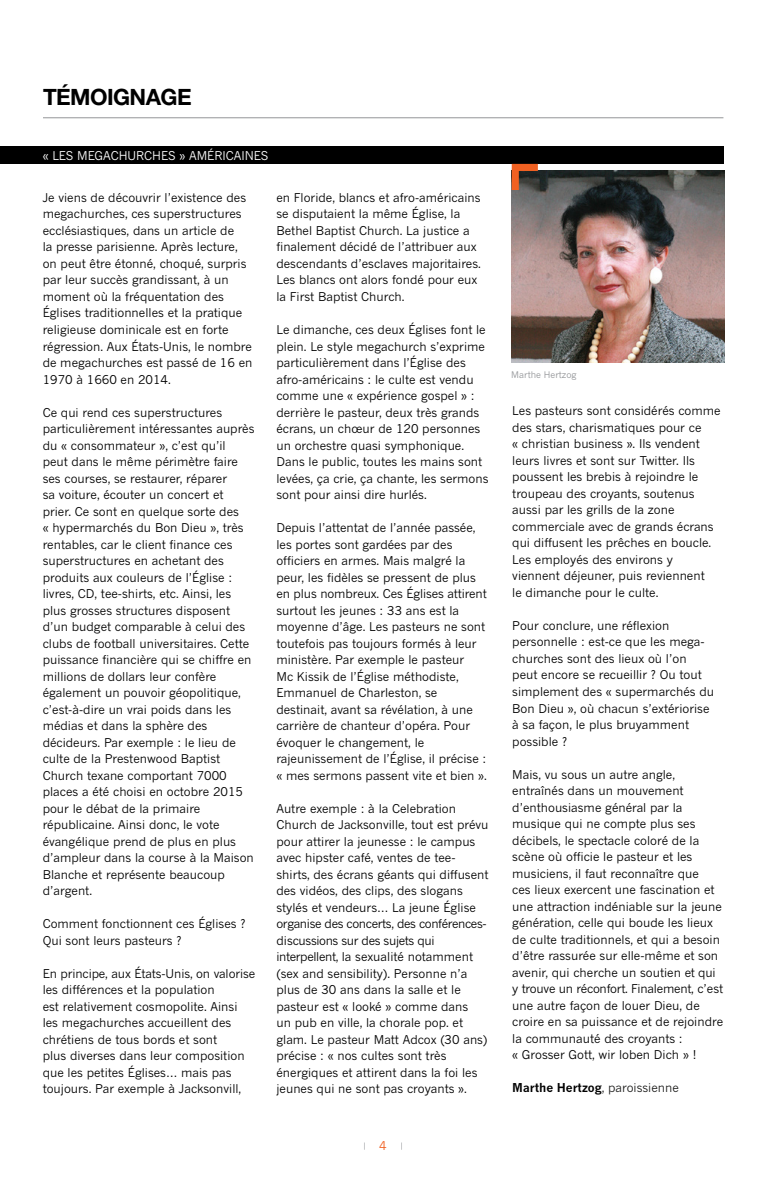
<style>
.page{position:relative;width:766px;height:1191px;background:#fff}
.page>*{position:absolute;margin:0;border:0;box-sizing:border-box;transform-origin:0 0}
.t1{font:700 22.5px "Helvetica Neue LT Pro";color:#000}
.t2{font:12px/16.5px "News Gothic";color:#000}
.t3{font:12px "News Gothic";color:#fff}
.t4{font:700 12px "News Gothic";color:#000}
.t5{font:12px "News Gothic";color:#f16122}
.t6{font:9px "News Gothic";color:#939598}
.s1{font-weight:400;color:#1c1c1b}
</style>
<div class="page">
<div style="left:0;top:147px;width:723px;height:17px;background:#000"></div>
<hr style="left:43px;top:117px;width:680px;height:1px;background:#939598">
<img style="left:511px;top:171px;width:213px;height:191px">
<svg style="left:511px;top:164px;width:26px;height:26px"></svg>
<h1 class="t1" style="left:43px;top:83px;width:15px">TÉMOI</h1>
<h1 class="t1" style="left:113px;top:83px;width:78px">GNAGE</h1>
<p class="t3" style="left:43px;top:149px;width:43px">«Les megachurches</p>
<p class="t3" style="left:179px;top:149px;width:18px">» américaines</p>
<p class="t2" style="left:43px;top:189px;width:211px">Je viens de découvrir l’existence des megachurches, ces superstructures ecclésiastiques, dans un article de<br>la presse parisienne. Après lecture, on peut être étonné, choqué, surpris par leur succès grandissant, à un moment où la fréquentation des Églises traditionnelles et la pratique religieuse dominicale est en forte régression. Aux États-Unis, le nombre de megachurches est passé de 16 en 1970 à 1660 en 2014.</p>
<p class="t2" style="left:43px;top:404px;width:213px">Ce qui rend ces superstructures particulièrement intéressantes auprès du « consommateur », c’est qu’il<br>peut dans le même périmètre faire ses courses, se restaurer, réparer<br>sa voiture, écouter un concert et prier. Ce sont en quelque sorte des<br>« hypermarchés du Bon Dieu », très rentables, car le client finance ces superstructures en achetant des produits aux couleurs de l’Église : livres, CD, tee-shirts, etc. Ainsi, les plus grosses structures disposent d’un budget comparable à celui des clubs de football universitaires. Cette puissance financière qui se chiffre en millions de dollars leur confère également un pouvoir géopolitique, c’est-à-dire un vrai poids dans les médias et dans la sphère des décideurs. Par exemple : le lieu de culte de la Prestenwood Baptist Church texane comportant 7000 places a été choisi en octobre 2015 pour le débat de la primaire républicaine. Ainsi donc, le vote évangélique prend de plus en plus d’ampleur dans la course à la Maison Blanche et représente beaucoup d’argent.</p>
<p class="t2" style="left:43px;top:915px;width:204px">Comment fonctionnent ces Églises ?<br>Qui sont leurs pasteurs ?</p>
<p class="t2" style="left:43px;top:965px;width:214px">En principe, aux États-Unis, on valorise les différences et la population<br>est relativement cosmopolite. Ainsi les megachurches accueillent des chrétiens de tous bords et sont<br>plus diverses dans leur composition que les petites Églises… mais pas toujours. Par exemple à Jacksonvill,</p>
<p class="t2" style="left:276px;top:189px;width:206px">en Floride, blancs et afro-américains se disputaient la même Église, la Bethel Baptist Church. La justice a finalement décidé de l’attribuer aux descendants d’esclaves majoritaires.<br>Les blancs ont alors fondé pour eux la First Baptist Church.</p>
<p class="t2" style="left:276px;top:321px;width:213px">Le dimanche, ces deux Églises font le plein. Le style megachurch s’exprime particulièrement dans l’Église des afro-américains : le culte est vendu comme une « expérience gospel » : derrière le pasteur, deux très grands écrans, un chœur de 120 personnes un orchestre quasi symphonique.<br>Dans le public, toutes les mains sont levées, ça crie, ça chante, les sermons sont pour ainsi dire hurlés.</p>
<p class="t2" style="left:276px;top:519px;width:212px">Depuis l’attentat de l’année passée, les portes sont gardées par des officiers en armes. Mais malgré la peur, les fidèles se pressent de plus en plus nombreux. Ces Églises attirent surtout les jeunes : 33 ans est la moyenne d’âge. Les pasteurs ne sont toutefois pas toujours formés à leur ministère. Par exemple le pasteur<br>Mc Kissik de l’Église méthodiste, Emmanuel de Charleston, se destinait, avant sa révélation, à une carrière de chanteur d’opéra. Pour évoquer le changement, le rajeunissement de l’Église, il précise : « mes sermons passent vite et bien ».</p>
<p class="t2" style="left:276px;top:800px;width:213px">Autre exemple : à la Celebration Church de Jacksonville, tout est prévu pour attirer la jeunesse : le campus avec hipster café, ventes de tee&shy;shirts, des écrans géants qui diffusent des vidéos, des clips, des slogans stylés et vendeurs… La jeune Église organise des concerts, des conférences&shy;discussions sur des sujets qui interpellent, la sexualité notamment (sex and sensibility). Personne n’a plus de 30 ans dans la salle et le pasteur est « looké » comme dans<br>un pub en ville, la chorale pop. et glam. Le pasteur Matt Adcox (30 ans) précise : « nos cultes sont très énergiques et attirent dans la foi les jeunes qui ne sont pas croyants ».</p>
<p class="t5" style="left:379px;top:1138px;width:9px">4</p>
<p class="t6" style="left:511px;top:369px;width:67px">Marthe Hertzog</p>
<p class="t2" style="left:512px;top:402px;width:210px">Les pasteurs sont considérés comme des stars, charismatiques pour ce<br>« christian business ». Ils vendent leurs livres et sont sur Twitter. Ils poussent les brebis à rejoindre le troupeau des croyants, soutenus aussi par les grills de la zone commerciale avec de grands écrans qui diffusent les prêches en boucle.<br>Les employés des environs y viennent déjeuner, puis reviennent<br>le dimanche pour le culte.</p>
<p class="t2" style="left:512px;top:617px;width:203px">Pour conclure, une réflexion personnelle : est-ce que les mega&shy;churches sont des lieux où l’on peut encore se recueillir ? Ou tout simplement des « supermarchés du<br>Bon Dieu », où chacun s’extériorise à sa façon, le plus bruyamment possible ?</p>
<p class="t2" style="left:512px;top:765px;width:212px">Mais, vu sous un autre angle, entraînés dans un mouvement d’enthousiasme général par la musique qui ne compte plus ses décibels, le spectacle coloré de la scène où officie le pasteur et les musiciens, il faut reconnaître que<br>ces lieux exercent une fascination et une attraction indéniable sur la jeune génération, celle qui boude les lieux de culte traditionnels, et qui a besoin d’être rassurée sur elle-même et son avenir, qui cherche un soutien et qui y trouve un réconfort. Finalement, c’est une autre façon de louer Dieu, de croire en sa puissance et de rejoindre la communauté des croyants :<br>« Grosser Gott, wir loben Dich » !</p>
<p class="t4" style="left:512px;top:1080px;width:168px">Marthe Hertzog<span class="s1">, paroissienne</span></p>
</div>
